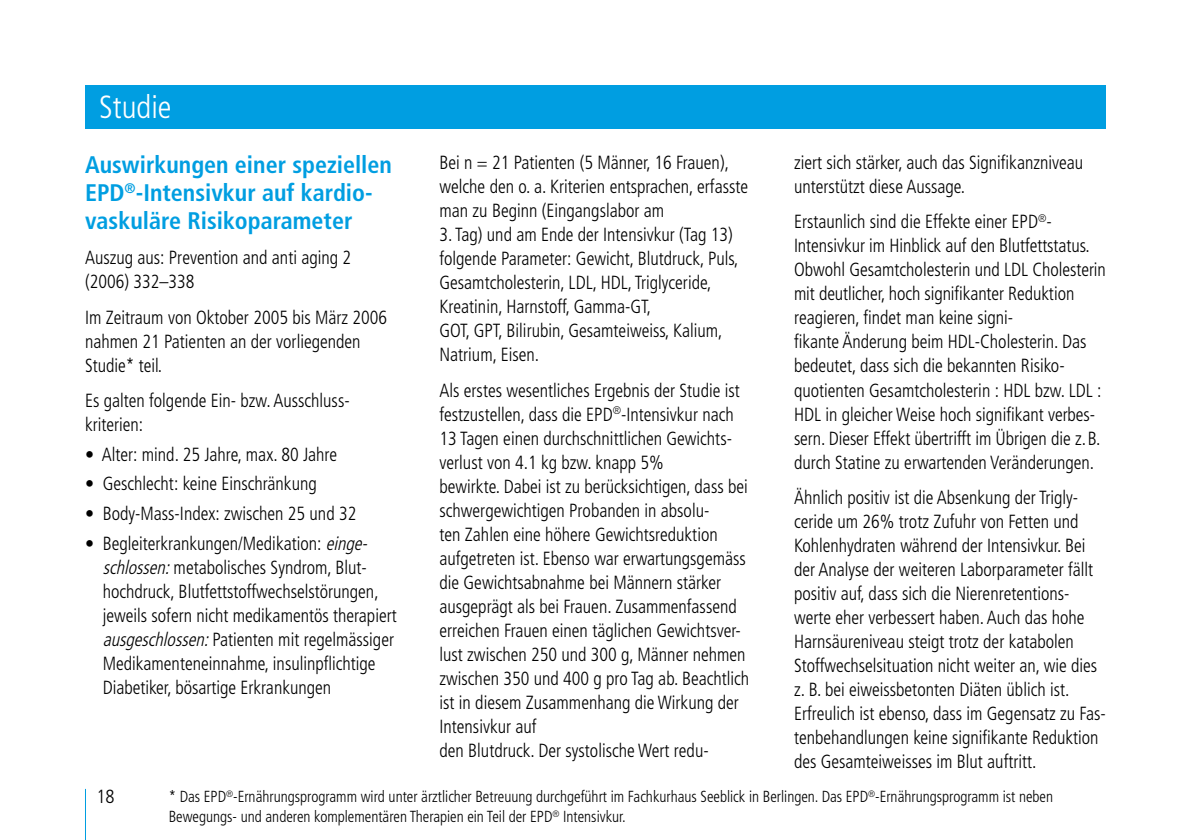
<style>
.page{position:relative;width:1191px;height:840px;background:#fff}
.page>*{position:absolute;margin:0;border:0;box-sizing:border-box;transform-origin:0 0}
.t1{font:300 condensed 32px "Frutiger LT Pro";color:#fff}
.t2{font:700 condensed 24px/28px "Frutiger LT Pro";color:#009ee1}
.t3{font:300 condensed 19px/24px "Frutiger LT Pro";color:#000;scale:.95 1}
.t4{font:300 condensed 19px "Frutiger LT Pro";color:#000}
.t5{font:300 condensed 16px/20px "Frutiger LT Pro";color:#000;scale:.95 1}
.s1{font-style:italic}
</style>
<div class="page">
<div style="left:85px;top:85px;width:1021px;height:44px;background:#009ee1"></div>
<hr style="left:85px;top:788px;width:1px;height:51px;background:#009ee1">
<h1 class="t1" style="left:99px;top:90px;width:74px">Studie</h1>
<p class="t2" style="left:85px;top:152px;width:308px">Auswirkungen einer speziellen<br>EPD<sup>®</sup>-Intensivkur auf kardio&shy;vaskuläre Risikoparameter</p>
<p class="t3" style="left:85px;top:246px;width:282px">Auszug aus: Prevention and anti aging 2 (2006) 332–338</p>
<p class="t3" style="left:85px;top:305px;width:319px">Im Zeitraum von Oktober 2005 bis März 2006 nahmen 21 Patienten an der vorliegenden<br>Studie* teil.</p>
<p class="t3" style="left:85px;top:389px;width:280px">Es galten folgende Ein- bzw. Ausschluss&shy;kriterien:</p>
<p class="t3" style="left:85px;top:442px;width:267px">• Alter: mind. 25 Jahre, max. 80 Jahre</p>
<p class="t3" style="left:85px;top:472px;width:245px">• Geschlecht: keine Einschränkung</p>
<p class="t3" style="left:85px;top:502px;width:287px">• Body-Mass-Index: zwischen 25 und 32</p>
<p class="t3" style="left:103px;top:531px;width:311px;text-indent:-18px">• Begleiterkrankungen/Medikation: <span class="s1">einge&shy;schlossen:</span>metabolisches Syndrom, Blut&shy;hochdruck, Blutfettstoffwechselstörungen, jeweils sofern nicht medikamentös therapiert <span class="s1">ausgeschlossen:</span>Patienten mit regelmässiger Medikamenteneinnahme, insulinpflichtige Diabetiker, bösartige Erkrankungen</p>
<p class="t3" style="left:794px;top:151px;width:306px">ziert sich stärker, auch das Signifikanzniveau unterstützt diese Aussage.</p>
<p class="t3" style="left:794px;top:210px;width:330px">Erstaunlich sind die Effekte einer EPD<sup>®</sup>- Intensivkur im Hinblick auf den Blutfettstatus.<br>Obwohl Gesamtcholesterin und LDL Cho lesterin mit deutlicher, hoch signifikanter Reduk tion reagieren, findet man keine signi -<br>fikante Änderung beim HDL-Cholesterin. Das bedeutet, dass sich die bekannten Risiko&shy;quotienten Gesamtcholesterin : HDL bzw. LDL :<br>HDL in gleicher Weise hoch signi fikant verbes&shy;sern. Dieser Effekt übertrifft im Übrigen die z. B. durch Statine zu erwartenden Veränderungen.</p>
<p class="t3" style="left:794px;top:486px;width:330px">Ähnlich positiv ist die Absenkung der Trigly&shy;ceride um 26% trotz Zufuhr von Fetten und Kohlenhydraten während der Intensivkur. Bei der Analyse der weiteren Laborparameter fällt positiv auf, dass sich die Nierenretentions&shy;werte eher verbessert haben. Auch das hohe Harnsäureniveau steigt trotz der katabolen Stoffwechselsituation nicht weiter an, wie dies z. B. bei eiweissbetonten Diäten üblich ist.<br>Erfreulich ist ebenso, dass im Gegensatz zu Fas&shy;tenbehandlungen keine signifikante Reduktion des Gesamteiweisses im Blut auftritt.</p>
<p class="t5" style="left:169px;top:787px;width:932px">* Das EPD<sup>®</sup>-Ernährungsprogramm wird unter ärztlicher Betreuung durchgeführt im Fachkurhaus Seeblick in Berlingen. Das EPD<sup>®</sup>-Ernährungsprogramm ist neben<br>Bewegungs- und anderen komplementären Therapien ein Teil der EPD<sup>®</sup> Intensivkur.</p>
<p class="t3" style="left:439px;top:151px;width:326px">Bei n = 21 Patienten (5 Männer, 16 Frauen), welche den o. a. Kriterien entsprachen, erfasste man zu Beginn (Eingangslabor am</p>
<p class="t3" style="left:439px;top:223px;width:316px">3. Tag) und am Ende der Intensivkur (Tag 13) folgende Parameter: Gewicht, Blutdruck, Puls, Gesamtcholesterin, LDL, HDL, Trigly ceride, Kreatinin, Harnstoff, Gamma-GT,<br>GOT, GPT, Bilirubin, Gesamteiweiss, Kalium, Natrium, Eisen.</p>
<p class="t3" style="left:439px;top:378px;width:327px">Als erstes wesentliches Ergebnis der Studie ist festzustellen, dass die EPD<sup>®</sup>-Intensivkur nach 13 Tagen einen durchschnittlichen Gewichts&shy;verlust von 4.1 kg bzw. knapp 5%<br>bewirkte. Dabei ist zu berücksichtigen, dass bei schwergewichtigen Probanden in absolu-<br>ten Zahlen eine höhere Gewichtsreduktion aufgetreten ist. Ebenso war erwartungs gemäss die Gewichtsabnahme bei Männern stärker ausgeprägt als bei Frauen. Zusammenfassend erreichen Frauen einen täglichen Gewichtsver&shy;lust zwischen 250 und 300 g, Männer nehmen zwischen 350 und 400 g pro Tag ab. Beachtlich ist in diesem Zusammenhang die Wirkung der Intensivkur auf<br>den Blutdruck. Der systolische Wert redu -</p>
<p class="t4" style="left:96px;top:786px;width:20px">18</p>
</div>
